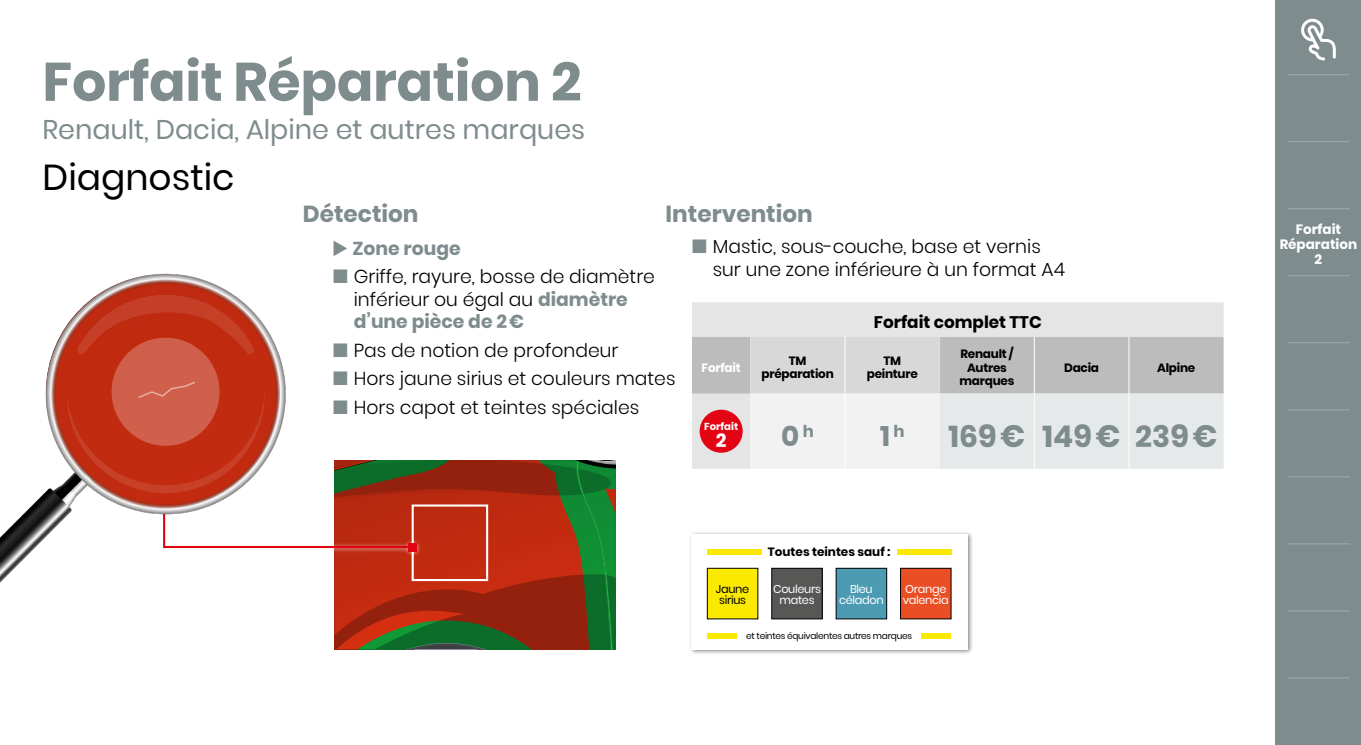
<style>
.page{position:relative;width:1361px;height:745px;background:#fff}
.page>*{position:absolute;margin:0;border:0;box-sizing:border-box;transform-origin:0 0}
.t1{font:700 54px "Poppins";letter-spacing:-.005em;color:#7f8c8e}
.t2{font:36px "Poppins";color:#000}
.t3{font:700 30px "Poppins";color:#7f8c8e}
.t4{font:700 28.2px "Poppins";color:#7f8c8e}
.t5{font:27px "Poppins";color:#7f8c8e}
.t6{font:700 23.1px "Poppins";color:#7f8c8e}
.t7{font:700 18.9px "Poppins";color:#fff}
.t8{font:300 18.75px/28.5px "Poppins";color:#000}
.t9{font:700 18.75px/22.5px "Poppins";color:#7f8c8e}
.t10{font:700 16.8px "Poppins";color:#000}
.t11{font:700 13.5px/15px "Poppins";color:#fff;text-align:center}
.t12{font:700 12px/13.5px "Poppins";letter-spacing:-.02em;color:#000;text-align:center}
.t13{font:700 12px "Poppins";color:#000}
.t14{font:700 12px "Poppins";letter-spacing:-.02em;color:#fff}
.t15{font:11.25px/11.2px "Poppins";letter-spacing:-.03em;color:#fff;text-align:center}
.t16{font:11.25px/11.2px "Poppins";letter-spacing:-.03em;color:#000}
.t17{font:700 10.05px "Poppins";color:#fff}
.t18{font:9px "Poppins";letter-spacing:-.03em;color:#000}
.s1{color:#7f8c8e}
.s2{font-weight:700;color:#7f8c8e}
.s3{font-weight:300;color:#000}
.s4{font-size:30.9px}
</style>
<div class="page">
<svg style="left:302px;top:460px;width:314px;height:188px;background:#965030"></svg>
<div style="left:408px;top:542px;width:9px;height:9px;background:#e30413"></div>
<div style="left:692px;top:302px;width:531px;height:35px;background:#e5e5e5"></div>
<svg style="left:692px;top:337px;width:531px;height:131px"></svg>
<hr style="left:1034px;top:337px;width:1px;height:56px;background:#fff">
<hr style="left:1128px;top:337px;width:1px;height:56px;background:#fff">
<hr style="left:1034px;top:393px;width:1px;height:75px;background:#fff">
<hr style="left:1128px;top:393px;width:1px;height:75px;background:#fff">
<hr style="left:845px;top:393px;width:1px;height:75px;background:#fff">
<hr style="left:845px;top:337px;width:1px;height:56px;background:#fff">
<div style="left:699px;top:409px;width:43px;height:43px;background:#e30413;border-radius:50%"></div>
<div style="left:688px;top:530px;width:286px;height:125px;background:#000;opacity:.5"></div>
<div style="left:692px;top:533px;width:276px;height:115px;background:#fff"></div>
<div style="left:836px;top:568px;width:50px;height:50px;background:#4d9bb3"></div>
<div style="left:836px;top:567px;width:51px;height:51px;border:1px solid #000"></div>
<div style="left:900px;top:568px;width:51px;height:50px;background:#e94e24"></div>
<div style="left:900px;top:567px;width:51px;height:51px;border:1px solid #000"></div>
<div style="left:772px;top:568px;width:50px;height:50px;background:#575756"></div>
<div style="left:771px;top:567px;width:51px;height:51px;border:1px solid #000"></div>
<div style="left:707px;top:568px;width:51px;height:50px;background:#fce900"></div>
<div style="left:707px;top:567px;width:51px;height:51px;border:1px solid #000"></div>
<div style="left:707px;top:633px;width:30px;height:5px;background:#fce900"></div>
<div style="left:707px;top:549px;width:54px;height:5px;background:#fce900"></div>
<div style="left:897px;top:549px;width:54px;height:5px;background:#fce900"></div>
<div style="left:921px;top:633px;width:30px;height:5px;background:#fce900"></div>
<img style="left:0;top:273px;width:302px;height:310px">
<div style="left:1276px;top:0;width:85px;height:744px;background:#7f8c8e"></div>
<svg style="left:1301px;top:19px;width:35px;height:41px"></svg>
<hr style="left:1287px;top:74px;width:63px;height:1px;background:#a0aaab">
<hr style="left:1287px;top:141px;width:63px;height:1px;background:#a0aaab">
<hr style="left:1287px;top:208px;width:63px;height:1px;background:#a0aaab">
<hr style="left:1287px;top:275px;width:63px;height:1px;background:#a0aaab">
<hr style="left:1287px;top:342px;width:63px;height:1px;background:#a0aaab">
<hr style="left:1287px;top:409px;width:63px;height:1px;background:#a0aaab">
<hr style="left:1287px;top:476px;width:63px;height:1px;background:#a0aaab">
<hr style="left:1287px;top:543px;width:63px;height:1px;background:#a0aaab">
<hr style="left:1287px;top:610px;width:63px;height:1px;background:#a0aaab">
<hr style="left:1287px;top:677px;width:63px;height:1px;background:#a0aaab">
<h1 class="t1" style="left:43px;top:50px;width:540px">Forfait Réparation 2</h1>
<h3 class="t5" style="left:43px;top:113px;width:544px">Renault, Dacia, Alpine et autres marques</h3>
<h2 class="t2" style="left:43px;top:157px;width:194px">Diagnostic</h2>
<p class="t6" style="left:303px;top:200px;width:117px">Détection</p>
<p class="t8" style="left:354px;top:234px;width:303px;text-indent:-22px"><span class="s1">◆</span> <span class="s2">Zone rouge<br></span>Griffe, rayure, bosse de diamètre</p>
<p class="t9" style="left:354px;top:288px;width:276px"><span class="s3">inférieur ou égal au</span> diamètre d’une pièce de 2€</p>
<p class="t8" style="left:354px;top:336px;width:323px">Pas de notion de profondeur<br>Hors jaune sirius et couleurs mates<br>Hors capot et teintes spéciales</p>
<p class="t6" style="left:665px;top:200px;width:149px">Intervention</p>
<p class="t8" style="left:713px;top:235px;width:354px;line-height:22.5px">Mastic, sous-couche, base et vernis sur une zone inférieure à un format A4</p>
<p class="t10" style="left:874px;top:312px;width:169px">Forfait complet TTC</p>
<p class="t14" style="left:701px;top:360px;width:40px">Forfait</p>
<p class="t12" style="left:761px;top:354px;width:74px">TM préparation</p>
<p class="t12" style="left:867px;top:354px;width:53px">TM peinture</p>
<p class="t12" style="left:959px;top:347px;width:56px">Renault /<br>Autres marques</p>
<p class="t12" style="left:1064px;top:360px;width:36px">Dacia</p>
<p class="t12" style="left:1157px;top:360px;width:40px">Alpine</p>
<p class="t17" style="left:704px;top:420px;width:36px">Forfait</p>
<p class="t7" style="left:716px;top:428px;width:12px">2</p>
<h3 class="t4" style="left:781px;top:419px;width:34px">0<sup>h</sup></h3>
<h3 class="t4" style="left:880px;top:419px;width:26px">1<sup>h</sup></h3>
<h3 class="t3" style="left:948px;top:419px;width:270px">16<span class="s4">9€</span> 14<span class="s4">9€</span> 23<span class="s4">9€</span></h3>
<p class="t16" style="left:716px;top:583px;width:35px">Jaune sirius</p>
<p class="t13" style="left:768px;top:544px;width:124px">Toutes teintes sauf :</p>
<p class="t15" style="left:773px;top:583px;width:49px">Couleurs mates</p>
<p class="t15" style="left:839px;top:583px;width:46px">Bleu céladon</p>
<p class="t15" style="left:903px;top:583px;width:48px;text-align:left">Orange valencia</p>
<p class="t18" style="left:746px;top:629px;width:167px">et teintes équivalentes autres marques</p>
<p class="t11" style="left:1279px;top:222px;width:79px">Forfait<br>Réparation<br>2</p>
</div>
